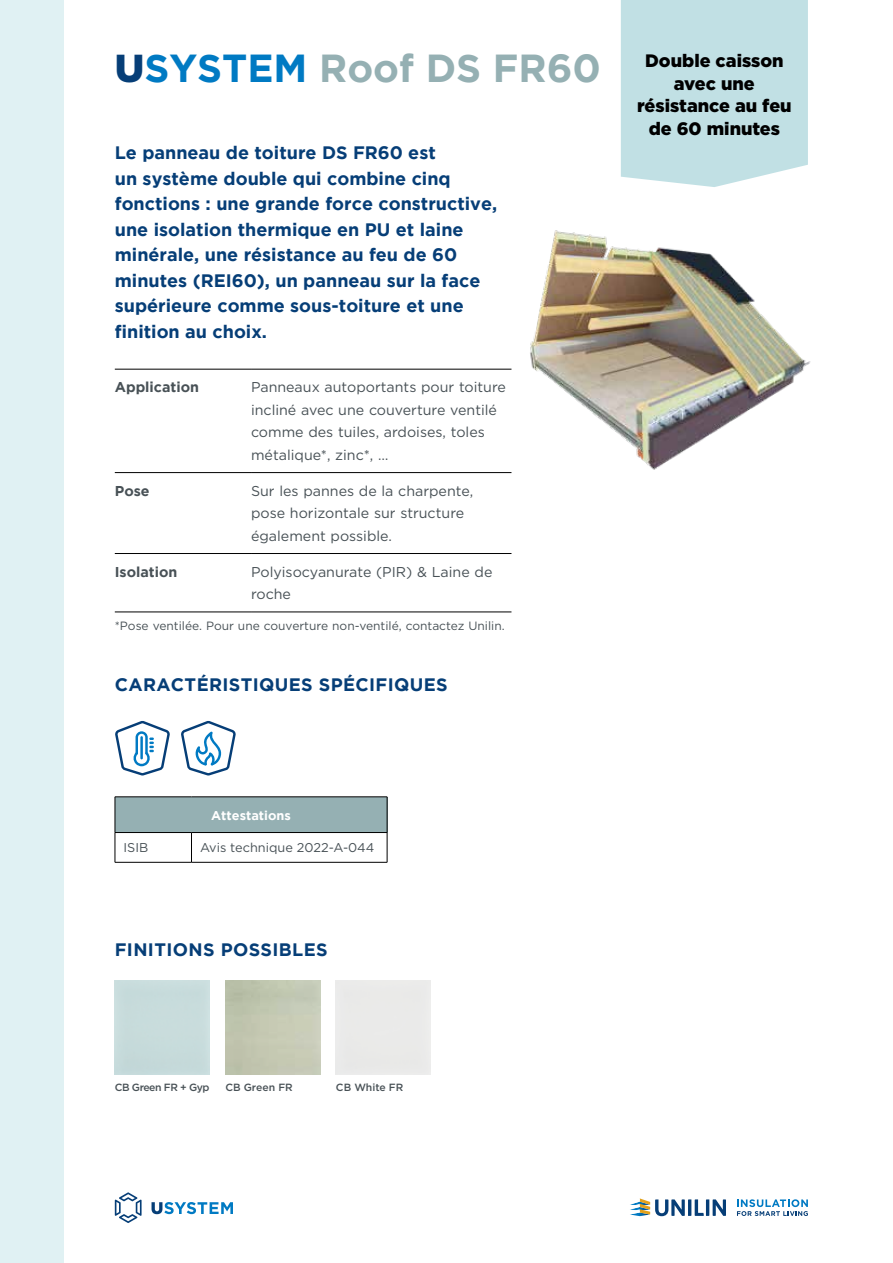
<style>
.page{position:relative;width:893px;height:1263px;background:#fff}
.page>*{position:absolute;margin:0;border:0;box-sizing:border-box;transform-origin:0 0}
.t1{font:700 18px/25.5px "Gotham";color:#063e77}
.t2{font:900 18px "Gotham";color:#000}
.t3{font:700 18px "Gotham";letter-spacing:.02em;color:#063e77}
.t4{font:14.25px/22.5px "Gotham";color:#485156}
.t5{font:700 14.25px "Gotham";color:#485156}
.t6{font:12.75px "Gotham";color:#485156}
.t7{font:700 12.75px "Gotham";color:#fff}
.t8{font:12px "Gotham";color:#485156}
.t9{font:500 10.5px "Gotham";letter-spacing:-.015em;color:#485156}
.t10{font:500 10.5px "Gotham";letter-spacing:-.04em;color:#485156}
.s1{font-size:39px;color:#063e77}
.s2{font-weight:700;font-size:39px;color:#007ac3}
.s3{font-weight:700;font-size:39px;color:#95b0b3}
</style>
<div class="page">
<div style="left:0;top:0;width:64px;height:1263px;background:#e0f1f3"></div>
<svg style="left:152px;top:1202px;width:81px;height:12px"></svg>
<svg style="left:115px;top:1192px;width:27px;height:31px"></svg>
<svg style="left:630px;top:1198px;width:96px;height:18px"></svg>
<svg style="left:737px;top:1199px;width:71px;height:17px"></svg>
<hr style="left:115px;top:369px;width:136px;height:1px;background:#000">
<hr style="left:251px;top:369px;width:260px;height:1px;background:#000">
<hr style="left:115px;top:472px;width:136px;height:1px;background:#000">
<hr style="left:251px;top:472px;width:260px;height:1px;background:#000">
<hr style="left:115px;top:553px;width:136px;height:1px;background:#000">
<hr style="left:251px;top:553px;width:260px;height:1px;background:#000">
<hr style="left:115px;top:612px;width:136px;height:1px;background:#000">
<hr style="left:251px;top:612px;width:260px;height:1px;background:#000">
<div style="left:115px;top:797px;width:272px;height:35px;background:#95b0b3"></div>
<hr style="left:115px;top:796px;width:76px;height:1px;background:#000">
<hr style="left:115px;top:797px;width:1px;height:35px;background:#000">
<hr style="left:191px;top:796px;width:196px;height:1px;background:#000">
<hr style="left:387px;top:797px;width:1px;height:35px;background:#000">
<hr style="left:115px;top:832px;width:76px;height:1px;background:#000">
<svg style="left:115px;top:833px;width:1px;height:29px"></svg>
<hr style="left:191px;top:832px;width:196px;height:1px;background:#000">
<svg style="left:191px;top:833px;width:1px;height:29px"></svg>
<svg style="left:387px;top:833px;width:1px;height:29px"></svg>
<hr style="left:115px;top:862px;width:76px;height:1px;background:#000">
<hr style="left:191px;top:862px;width:196px;height:1px;background:#000">
<svg style="left:115px;top:721px;width:55px;height:54px"></svg>
<svg style="left:181px;top:721px;width:55px;height:54px"></svg>
<img style="left:530px;top:230px;width:281px;height:240px">
<div style="left:621px;top:0;width:187px;height:187px;background:#c1e0e4"></div>
<p class="t2" style="left:115px;top:48px;width:670px"><span class="s1">U</span><span class="s2">SYSTEM</span> <span class="s3">Roof DS FR60</span> Double caisson</p>
<p class="t2" style="left:674px;top:71px;width:82px">avec une</p>
<p class="t2" style="left:637px;top:93px;width:156px">résistance au feu</p>
<p class="t2" style="left:649px;top:116px;width:133px">de 60 minutes</p>
<p class="t1" style="left:115px;top:139px;width:384px">Le panneau de toiture DS FR60 est<br>un système double qui combine cinq fonctions : une grande force constructive, une isolation thermique en PU et laine minérale, une résistance au feu de 60 minutes (REI60), un panneau sur la face supérieure comme sous-toiture et une finition au choix.</p>
<p class="t5" style="left:115px;top:379px;width:86px">Application</p>
<p class="t4" style="left:251px;top:376px;width:256px">Panneaux autoportants pour toiture incliné avec une couverture ventilé comme des tuiles, ardoises, toles métalique*, zinc*, …</p>
<p class="t5" style="left:115px;top:482px;width:36px">Pose</p>
<p class="t4" style="left:251px;top:479px;width:224px">Sur les pannes de la charpente, pose horizontale sur structure également possible.</p>
<p class="t5" style="left:115px;top:563px;width:64px">Isolation</p>
<p class="t4" style="left:251px;top:560px;width:243px">Polyisocyanurate (PIR) &amp; Laine de roche</p>
<p class="t8" style="left:115px;top:618px;width:391px">*Pose ventilée. Pour une couverture non-ventilé, contactez Unilin.</p>
<p class="t3" style="left:115px;top:674px;width:334px">CARACTÉRISTIQUES SPÉCIFIQUES</p>
<p class="t7" style="left:211px;top:808px;width:81px">Attestations</p>
<p class="t6" style="left:123px;top:839px;width:26px">ISIB</p>
<p class="t6" style="left:200px;top:839px;width:176px">Avis technique 2022-A-044</p>
<p class="t3" style="left:115px;top:939px;width:214px">FINITIONS POSSIBLES</p>
<p class="t10" style="left:115px;top:1080px;width:96px">CB Green FR + Gyp</p>
<p class="t9" style="left:225px;top:1080px;width:69px">CB Green FR</p>
<p class="t9" style="left:336px;top:1080px;width:69px">CB White FR</p>
</div>
